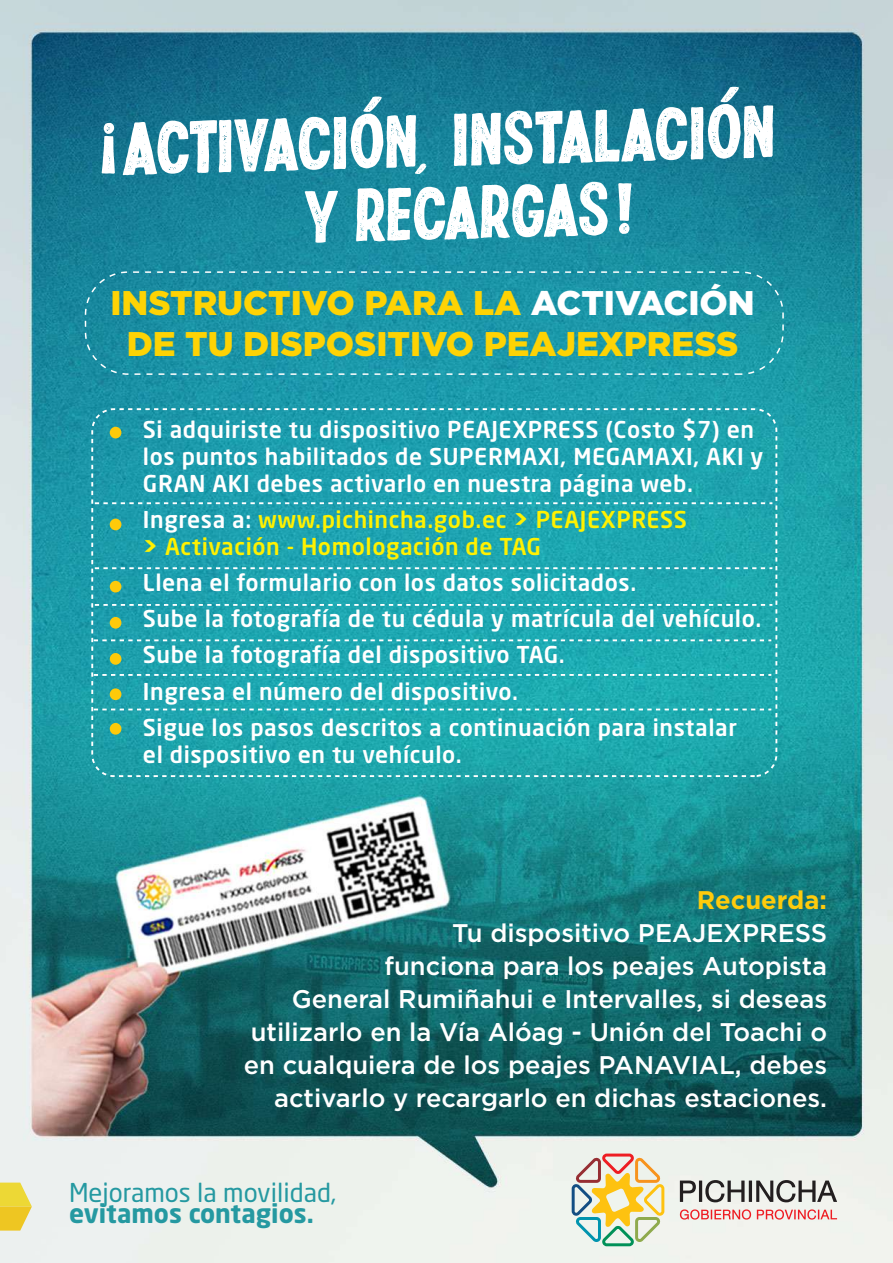
<style>
.page{position:relative;width:893px;height:1263px;background:#fff}
.page>*{position:absolute;margin:0;border:0;box-sizing:border-box;transform-origin:0 0}
.t1{font:70.95px/73.2px "Riverside Texture";color:#fff;text-align:center}
.t2{font:900 34.2px/41.1px "Gotham";color:#fed304;text-align:center}
.t3{font:25.65px "Neo Sans W1 G";color:#2599a1}
.t4{font:700 25.65px "Neo Sans W1 G";color:#2599a1}
.t5{font:500 25.5px/33px "Gotham";color:#fff;text-align:right}
.t6{font:700 25.5px "Gotham";color:#fecb0c}
.t7{font:500 22.95px/36px "Neo Sans W1 G";letter-spacing:.025em;color:#fff}
.t8{font:500 22.95px/27px "Neo Sans W1 G";letter-spacing:.025em;color:#fff101}
.s1{color:#fff}
.s2{font-weight:900}
</style>
<div class="page">
<img style="left:0;top:0;width:893px;height:1263px">
<svg style="left:0;top:1182px;width:32px;height:48px;background:#edd552"></svg>
<svg style="left:415px;top:163px;width:12px;height:11px"></svg>
<div style="left:85px;top:271px;width:699px;height:104px;border:2px dashed #fff;border-radius:43px"></div>
<div style="left:110px;top:427px;width:11px;height:11px;background:#feca0a;border-radius:50%"></div>
<div style="left:110px;top:519px;width:11px;height:11px;background:#feca0a;border-radius:50%"></div>
<div style="left:110px;top:581px;width:11px;height:11px;background:#feca0a;border-radius:50%"></div>
<div style="left:110px;top:617px;width:11px;height:12px;background:#feca0a;border-radius:50%"></div>
<div style="left:110px;top:653px;width:11px;height:12px;background:#feca0a;border-radius:50%"></div>
<div style="left:110px;top:688px;width:11px;height:12px;background:#feca0a;border-radius:50%"></div>
<div style="left:110px;top:723px;width:11px;height:12px;background:#feca0a;border-radius:50%"></div>
<div style="left:91px;top:408px;width:686px;height:369px;border:2px dashed #fff;border-radius:22px"></div>
<svg style="left:95px;top:502px;width:677px;height:2px"></svg>
<svg style="left:95px;top:567px;width:677px;height:2px"></svg>
<svg style="left:95px;top:604px;width:677px;height:2px"></svg>
<svg style="left:94px;top:639px;width:677px;height:2px"></svg>
<svg style="left:94px;top:674px;width:677px;height:2px"></svg>
<svg style="left:94px;top:708px;width:677px;height:2px"></svg>
<svg style="left:680px;top:1180px;width:16px;height:22px"></svg>
<hr style="left:699px;top:1180px;width:3px;height:22px;background:#231f20">
<svg style="left:705px;top:1180px;width:40px;height:22px"></svg>
<hr style="left:749px;top:1180px;width:3px;height:22px;background:#231f20">
<svg style="left:756px;top:1180px;width:81px;height:22px;background:#a3a3a0"></svg>
<svg style="left:680px;top:1209px;width:71px;height:10px"></svg>
<svg style="left:757px;top:1209px;width:80px;height:10px"></svg>
<svg style="left:572px;top:1153px;width:92px;height:93px;background:#dad2ab"></svg>
<svg style="left:102px;top:123px;width:14px;height:51px"></svg>
<svg style="left:618px;top:183px;width:13px;height:51px"></svg>
<h1 class="t1" style="left:120px;top:110px;width:655px;rotate:-2deg">ACTIVACIÓN, INSTALACIÓN<br>Y RECARGAS</h1>
<h2 class="t2" style="left:110px;top:282px;width:646px">INSTRUCTIVO PARA LA <span class="s1">ACTIVACIÓN<br></span>DE TU DISPOSITIVO PEAJEXPRESS</h2>
<p class="t7" style="left:143px;top:416px;width:622px;line-height:27px">Si adquiriste tu dispositivo PEAJEXPRESS (Costo $7) en los puntos habilitados de SUPERMAXI, MEGAMAXI, AKI y<br>GRAN AKI debes activarlo en nuestra página web.</p>
<p class="t8" style="left:143px;top:506px;width:545px"><span class="s1">Ingresa a:</span> www.pichincha.gob.ec <span class="s2">&gt;</span> PEAJEXPRESS <span class="s2">&gt;</span> Activación - Homologación de TAG</p>
<p class="t7" style="left:143px;top:564px;width:620px">Llena el formulario con los datos solicitados.<br>Sube la fotografía de tu cédula y matrícula del vehículo.<br>Sube la fotografía del dispositivo TAG.<br>Ingresa el número del dispositivo.<br>Sigue los pasos descritos a continuación para instalar</p>
<p class="t7" style="left:143px;top:735px;width:320px">el dispositivo en tu vehículo.</p>
<p class="t6" style="left:697px;top:883px;width:132px">Recuerda:</p>
<p class="t5" style="left:244px;top:916px;width:585px">Tu dispositivo PEAJEXPRESS<br>funciona para los peajes Autopista<br>General Rumiñahui e Intervalles, si deseas utilizarlo en la Vía Alóag - Unión del Toachi o en cualquiera de los peajes PANAVIAL, debes activarlo y recargarlo en dichas estaciones.</p>
<p class="t3" style="left:69px;top:1177px;width:269px">Mejoramos la movilidad,</p>
<p class="t4" style="left:69px;top:1197px;width:246px">evitamos contagios.</p>
</div>
